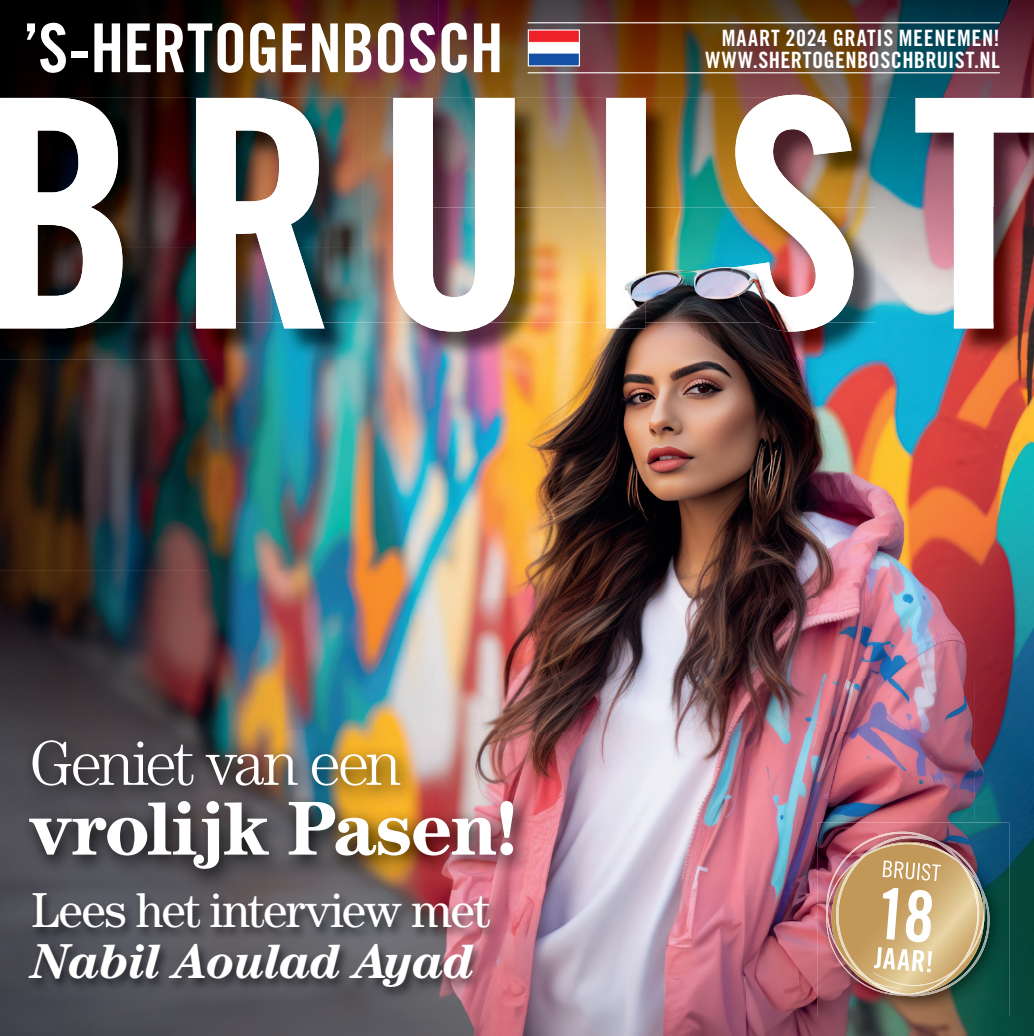
<style>
.page{position:relative;width:1034px;height:1036px;background:#fff}
.page>*{position:absolute;margin:0;border:0;box-sizing:border-box;transform-origin:0 0}
.t1{font:700 76.5px "Century Std";letter-spacing:-.025em;color:#fff}
.t2{font:67.5px "Trade Gothic LT Std Bd Cn 20";letter-spacing:-.01em;color:#fff}
.t3{font:300 63.68px "Century Std";letter-spacing:-.05em;color:#fff}
.t4{font:49.05px "Century Std";letter-spacing:-.03em;color:#fff}
.t5{font:italic 700 49.05px "Century Std";letter-spacing:-.02em;color:#fff}
.t6{font:22.5px "Trade Gothic LT Std Bd Cn 20";letter-spacing:.025em;color:#fff}
</style>
<div class="page">
<img style="left:0;top:360px;width:208px;height:210px">
<img style="left:208px;top:360px;width:202px;height:210px">
<img style="left:974px;top:678px;width:59px;height:358px">
<img style="left:0;top:570px;width:285px;height:162px">
<img style="left:285px;top:570px;width:153px;height:160px">
<img style="left:438px;top:678px;width:536px;height:54px">
<img style="left:0;top:732px;width:55px;height:304px">
<img style="left:515px;top:732px;width:229px;height:304px">
<img style="left:744px;top:732px;width:230px;height:161px">
<img style="left:55px;top:889px;width:460px;height:4px">
<img style="left:438px;top:893px;width:77px;height:143px">
<img style="left:744px;top:893px;width:77px;height:143px">
<img style="left:55px;top:999px;width:383px;height:37px">
<img style="left:821px;top:1016px;width:153px;height:20px">
<img style="left:0;top:0;width:1033px;height:95px">
<img style="left:0;top:331px;width:410px;height:29px">
<img style="left:0;top:95px;width:1033px;height:236px">
<img style="left:19px;top:730px;width:513px;height:159px">
<img style="left:25px;top:890px;width:476px;height:109px">
<img style="left:410px;top:322px;width:623px;height:356px">
<img style="left:993px;top:207px;width:40px;height:115px">
<img style="left:410px;top:207px;width:437px;height:124px">
<img style="left:847px;top:207px;width:146px;height:121px">
<img style="left:817px;top:822px;width:192px;height:194px">
<img style="left:826px;top:831px;width:165px;height:165px">
<svg style="left:834px;top:842px;width:150px;height:152px;background:#c4a580"></svg>
<hr style="left:527px;top:22px;width:472px;height:1px;background:#fff">
<hr style="left:527px;top:72px;width:472px;height:1px;background:#fff">
<img style="left:530px;top:31px;width:48px;height:33px">
<div style="left:528px;top:29px;width:52px;height:37px;border:1px solid #fff"></div>
<svg style="left:1030px;top:0;width:4px;height:4px"></svg>
<h2 class="t2" style="left:24px;top:7px;width:481px">’S-HERTOGENBOSCH</h2>
<p class="t6" style="left:721px;top:24px;width:279px">MAART 2024 GRATIS MEENEMEN!</p>
<p class="t6" style="left:705px;top:47px;width:296px">WWW.SHERTOGENBOSCHBRUIST.NL</p>
<h3 class="t3" style="left:30px;top:726px;width:373px">Geniet van een</h3>
<h1 class="t1" style="left:30px;top:783px;width:491px">vrolijk Pasen!</h1>
<h3 class="t4" style="left:32px;top:882px;width:460px">Lees het interview met</h3>
<h3 class="t5" style="left:32px;top:932px;width:445px">Nabil Aoulad Ayad</h3>
</div>
